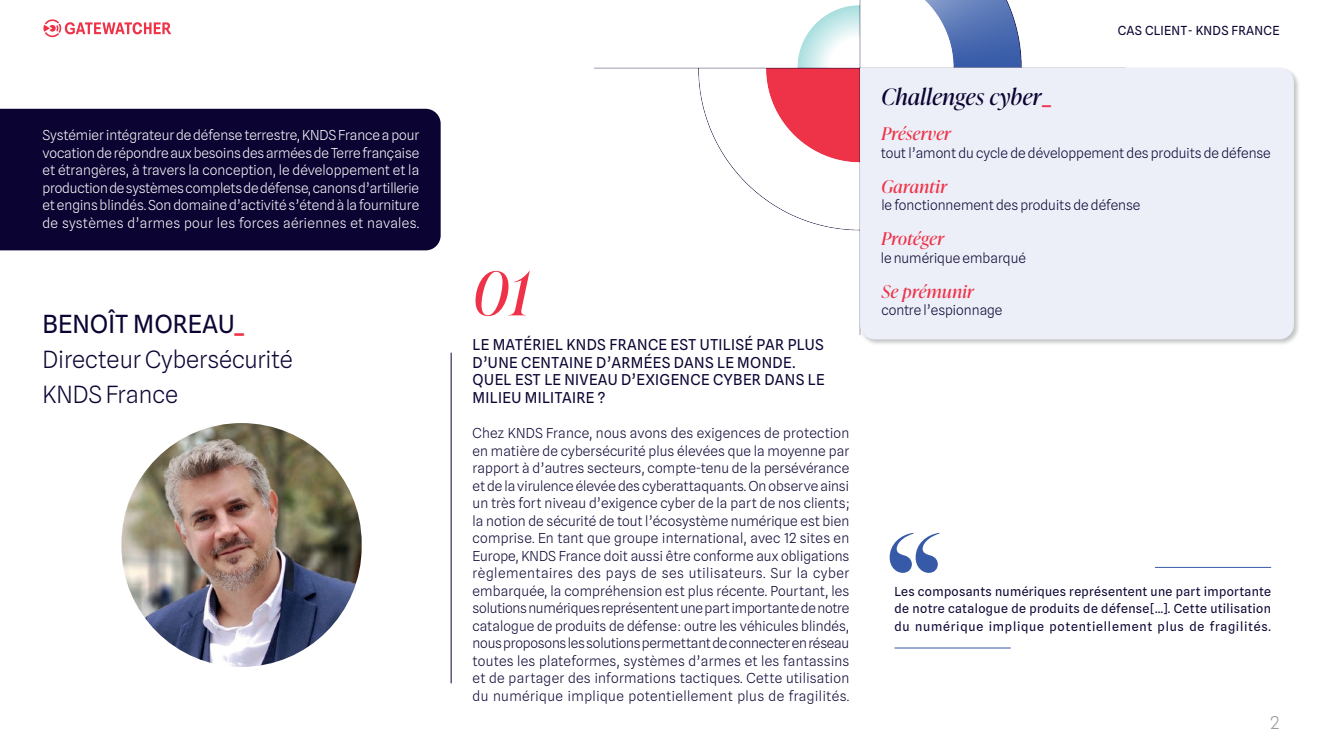
<style>
.page{position:relative;width:1322px;height:745px;background:#fff}
.page>*{position:absolute;margin:0;border:0;box-sizing:border-box;transform-origin:0 0}
.t1{font:italic 60px "Ivy Presto Display";color:#ee3248}
.t2{font:25px "Spline Sans";color:#0c0433}
.t3{font:300 23.75px/35px "Spline Sans";letter-spacing:-.005em;color:#0c0433}
.t4{font:italic 22.5px "Ivy Presto Display";letter-spacing:.025em;color:#0b0332}
.t5{font:italic 17.5px "Ivy Presto Display";letter-spacing:.025em;color:#ee3248}
.t6{font:300 17.5px "Spline Sans";color:#9a9d9e}
.t7{font:15px/17.5px "Spline Sans";letter-spacing:.025em;color:#0c0433}
.t8{font:300 13.75px/17.5px "Spline Sans";letter-spacing:.03em;color:#0c0433;text-align:justify}
.t9{font:300 13.75px/17.5px "Spline Sans";letter-spacing:.025em;color:#fff;text-align:justify}
.t10{font:300 13.75px "Spline Sans";color:#0b0332}
.t11{font:12.5px/17.5px "Spline Sans";letter-spacing:.065em;color:#0c0433;text-align:justify}
.t12{font:12.5px "Spline Sans";letter-spacing:.025em;color:#0b0332}
.s1{font-weight:500;color:#ee3249}
.s2{font-family:"Spline Sans";font-style:normal;color:#ee354e}
</style>
<div class="page">
<svg style="left:43px;top:19px;width:128px;height:18px"></svg>
<img style="left:594px;top:0;width:428px;height:231px">
<div style="left:858px;top:66px;width:442px;height:279px;background:#9a9d9e;opacity:.58"></div>
<div style="left:860px;top:68px;width:434px;height:271px;background:#eceff8"></div>
<div style="left:0;top:109px;width:441px;height:141px;background:#0b0332"></div>
<hr style="left:451px;top:352px;width:1px;height:331px;background:#0b0332">
<svg style="left:889px;top:532px;width:50px;height:40px"></svg>
<img style="left:121px;top:423px;width:241px;height:243px;border-radius:120px">
<hr style="left:894px;top:647px;width:116px;height:1px;background:#375aa8">
<hr style="left:1155px;top:566px;width:116px;height:1px;background:#375aa8">
<p class="t9" style="left:43px;top:126px;width:378px">Systémier intégrateur de défense terrestre, KNDS France a pour vocation de répondre aux besoins des armées de Terre française et étrangères, à travers la conception, le développement et la production de systèmes complets de défense, canons d’artillerie et engins blindés. Son domaine d’activité s’étend à la fourniture de systèmes d’armes pour les forces aériennes et navales.</p>
<h2 class="t2" style="left:43px;top:308px;width:203px">BENOÎT MOREAU<span class="s1">_</span></h2>
<h3 class="t3" style="left:43px;top:341px;width:252px">Directeur Cybersécurité<br>KNDS France</h3>
<h1 class="t1" style="left:473px;top:250px;width:58px">01</h1>
<p class="t7" style="left:472px;top:336px;width:353px">LE MATÉRIEL KNDS FRANCE EST UTILISÉ PAR PLUS D’UNE CENTAINE D’ARMÉES DANS LE MONDE.<br>QUEL EST LE NIVEAU D’EXIGENCE CYBER DANS LE MILIEU MILITAIRE ?</p>
<p class="t8" style="left:472px;top:424px;width:378px">Chez KNDS France, nous avons des exigences de protection en matière de cybersécurité plus élevées que la moyenne par rapport à d’autres secteurs, compte-tenu de la persévérance et de la virulence élevée des cyberattaquants. On observe ainsi un très fort niveau d’exigence cyber de la part de nos clients ; la notion de sécurité de tout l’écosystème numérique est bien comprise. En tant que groupe international, avec 12 sites en Europe, KNDS France doit aussi être conforme aux obligations règlementaires des pays de ses utilisateurs. Sur la cyber embarquée, la compréhension est plus récente. Pourtant, les solutions numériques représentent une part importante de notre catalogue de produits de défense : outre les véhicules blindés, nous proposons les solutions permettant de connecter en réseau toutes les plateformes, systèmes d’armes et les fantassins et de partager des informations tactiques. Cette utilisation du numérique implique potentiellement plus de fragilités.</p>
<p class="t12" style="left:1118px;top:23px;width:163px">CAS CLIENT- KNDS FRANCE</p>
<h3 class="t4" style="left:881px;top:81px;width:171px">Challenges cyber<span class="s2">_</span></h3>
<p class="t10" style="left:881px;top:144px;width:392px">tout l’amont du cycle de développement des produits de défense</p>
<p class="t10" style="left:881px;top:196px;width:260px">le fonctionnement des produits de défense</p>
<p class="t10" style="left:881px;top:249px;width:147px">le numérique embarqué</p>
<p class="t10" style="left:881px;top:301px;width:123px">contre l’espionnage</p>
<p class="t5" style="left:881px;top:121px;width:71px">Préserver</p>
<p class="t5" style="left:881px;top:174px;width:67px">Garantir</p>
<p class="t5" style="left:881px;top:226px;width:64px">Protéger</p>
<p class="t5" style="left:882px;top:279px;width:93px">Se prémunir</p>
<p class="t11" style="left:894px;top:582px;width:378px">Les composants numériques représentent une part importante de notre catalogue de produits de défense […]. Cette utilisation du numérique implique potentiellement plus de fragilités.</p>
<p class="t6" style="left:1270px;top:710px;width:11px">2</p>
</div>
